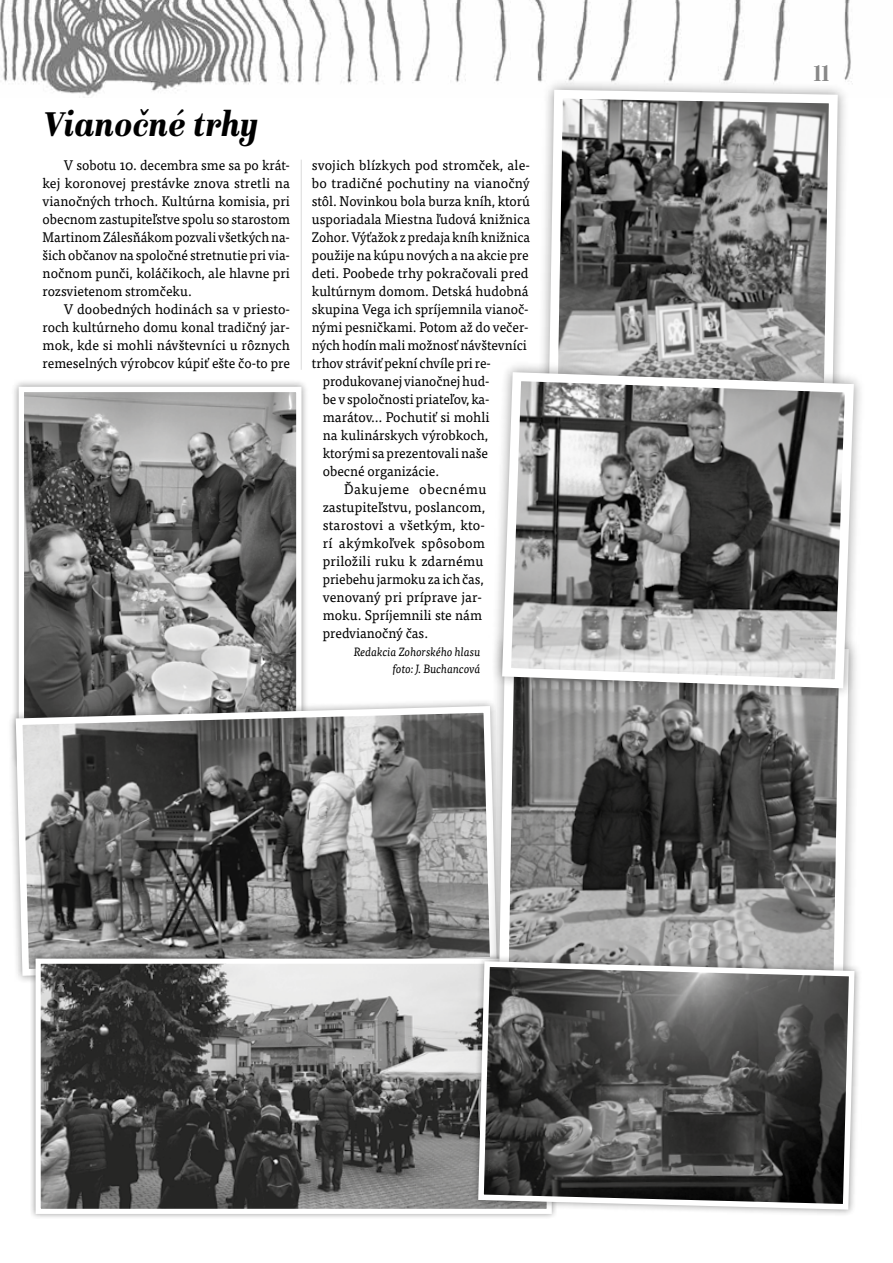
<style>
.page{position:relative;width:893px;height:1263px;background:#fff}
.page>*{position:absolute;margin:0;border:0;box-sizing:border-box;transform-origin:0 0}
.t1{font:italic 900 semi-condensed 36px "Isabel";letter-spacing:.005em;color:#000}
.t2{font:700 semi-condensed 24px "Isabel";color:#878787}
.t3{font:13.95px/18px "Tisa Pro";color:#000;text-align:justify;scale:.95 1}
.t4{font:13.95px/18px "Tisa Pro";color:#000;text-align:justify}
.t5{font:13.95px "Tisa Pro";color:#000;scale:.94 1}
.t6{font:13.95px "Tisa Pro";color:#000;scale:.96 1}
.t7{font:13.95px "Tisa Pro";color:#000;scale:.93 1}
.t8{font:13.95px "Tisa Pro";letter-spacing:.02em;color:#000}
.t9{font:13.95px "Tisa Pro";letter-spacing:.045em;color:#000}
.t10{font:italic 12px/17.7px "Tisa Pro";color:#000;text-align:right;scale:.93 1}
</style>
<div class="page">
<img style="left:0;top:0;width:853px;height:98px">
<hr style="left:301px;top:160px;width:1px;height:210px;background:#dadada">
<div style="left:11px;top:379px;width:297px;height:390px;background:#000;opacity:.4"></div>
<img style="left:25px;top:393px;width:270px;height:304px">
<div style="left:19px;top:387px;width:282px;height:375px;border:5px solid #fff"></div>
<div style="left:8px;top:697px;width:497px;height:287px;background:#000;opacity:.4"></div>
<svg style="left:12px;top:703px;width:474px;height:276px"></svg>
<div style="left:30px;top:952px;width:527px;height:268px;background:#000;opacity:.4"></div>
<img style="left:42px;top:965px;width:429px;height:243px">
<div style="left:36px;top:959px;width:516px;height:255px;border:5px solid #fff"></div>
<div style="left:486px;top:630px;width:376px;height:401px;background:#000;opacity:.4"></div>
<svg style="left:494px;top:700px;width:359px;height:254px"></svg>
<div style="left:537px;top:79px;width:312px;height:330px;background:#fcfcfc"></div>
<svg style="left:544px;top:85px;width:298px;height:276px"></svg>
<div style="left:491px;top:361px;width:374px;height:339px;background:#000;opacity:.4"></div>
<svg style="left:498px;top:368px;width:360px;height:325px"></svg>
<div style="left:471px;top:954px;width:391px;height:262px;background:#000;opacity:.4"></div>
<svg style="left:475px;top:958px;width:382px;height:254px"></svg>
<h1 class="t1" style="left:43px;top:100px;width:218px">Vianočné trhy</h1>
<p class="t3" style="left:43px;top:155px;width:262px;text-indent:21px">V sobotu 10. decembra sme sa po krát&shy;kej koronovej prestávke znova stretli na vianočných trhoch. Kultúrna komisia, pri obecnom zastupiteľstve spolu so starostom Martinom Zálesňákom pozvali všetkých na&shy;šich občanov na spoločné stretnutie pri via&shy;nočnom punči, koláčikoch, ale hlavne pri rozsvietenom stromčeku.</p>
<p class="t4" style="left:43px;top:299px;width:249px;text-indent:21px">V doobedných hodinách sa v priesto&shy;roch kultúrneho domu konal tradičný jar&shy;mok, kde si mohli návštevníci u rôznych remeselných výrobcov kúpiť ešte čo-to pre</p>
<p class="t4" style="left:312px;top:155px;width:220px">svojich blízkych pod stromček, ale-</p>
<p class="t4" style="left:312px;top:173px;width:220px">bo tradičné pochutiny na vianočný</p>
<p class="t3" style="left:312px;top:191px;width:231px">stôl. Novinkou bola burza kníh, ktorú</p>
<p class="t3" style="left:312px;top:209px;width:231px">usporiadala Miestna ľudová knižnica</p>
<p class="t7" style="left:312px;top:227px;width:236px">Zohor. Výťažok z predaja kníh knižnica</p>
<p class="t3" style="left:312px;top:245px;width:230px">použije na kúpu nových a na akcie pre</p>
<p class="t4" style="left:312px;top:263px;width:218px">deti. Poobede trhy pokračovali pred</p>
<p class="t3" style="left:312px;top:281px;width:229px">kultúrnym domom. Detská hudobná</p>
<p class="t3" style="left:312px;top:299px;width:230px">skupina Vega ich spríjemnila vianoč-</p>
<p class="t3" style="left:312px;top:317px;width:230px">nými pesničkami. Potom až do večer-</p>
<p class="t3" style="left:312px;top:335px;width:228px">ných hodín mali možnosť návštevníci</p>
<p class="t5" style="left:312px;top:353px;width:192px">trhov stráviť pekní chvíle pri re-</p>
<p class="t5" style="left:323px;top:371px;width:179px">produkovanej vianočnej hud-</p>
<p class="t5" style="left:323px;top:389px;width:179px">be v spoločnosti priateľov, ka-</p>
<p class="t6" style="left:323px;top:407px;width:175px">marátov… Pochutiť si mohli</p>
<p class="t3" style="left:323px;top:425px;width:176px">na kulinárskych výrobkoch,</p>
<p class="t3" style="left:323px;top:443px;width:176px">ktorými sa prezentovali naše</p>
<p class="t3" style="left:323px;top:461px;width:124px">obecné organizácie.</p>
<p class="t9" style="left:344px;top:479px;width:144px">Ďakujeme obecnému</p>
<p class="t4" style="left:323px;top:497px;width:164px">zastupiteľstvu, poslancom,</p>
<p class="t4" style="left:323px;top:515px;width:164px">starostovi a všetkým, kto-</p>
<p class="t8" style="left:323px;top:533px;width:164px">rí akýmkoľvek spôsobom</p>
<p class="t4" style="left:323px;top:551px;width:162px">priložili ruku k zdarnému</p>
<p class="t5" style="left:323px;top:569px;width:173px">priebehu jarmoku za ich čas,</p>
<p class="t4" style="left:323px;top:587px;width:161px">venovaný pri príprave jar-</p>
<p class="t6" style="left:323px;top:605px;width:167px">moku. Spríjemnili ste nám</p>
<p class="t3" style="left:323px;top:623px;width:112px">predvianočný čas.</p>
<p class="t10" style="left:354px;top:642px;width:138px">Redakcia Zohorského hlasu foto: J. Buchancová</p>
<h2 class="t2" style="left:813px;top:59px;width:17px">11</h2>
</div>
